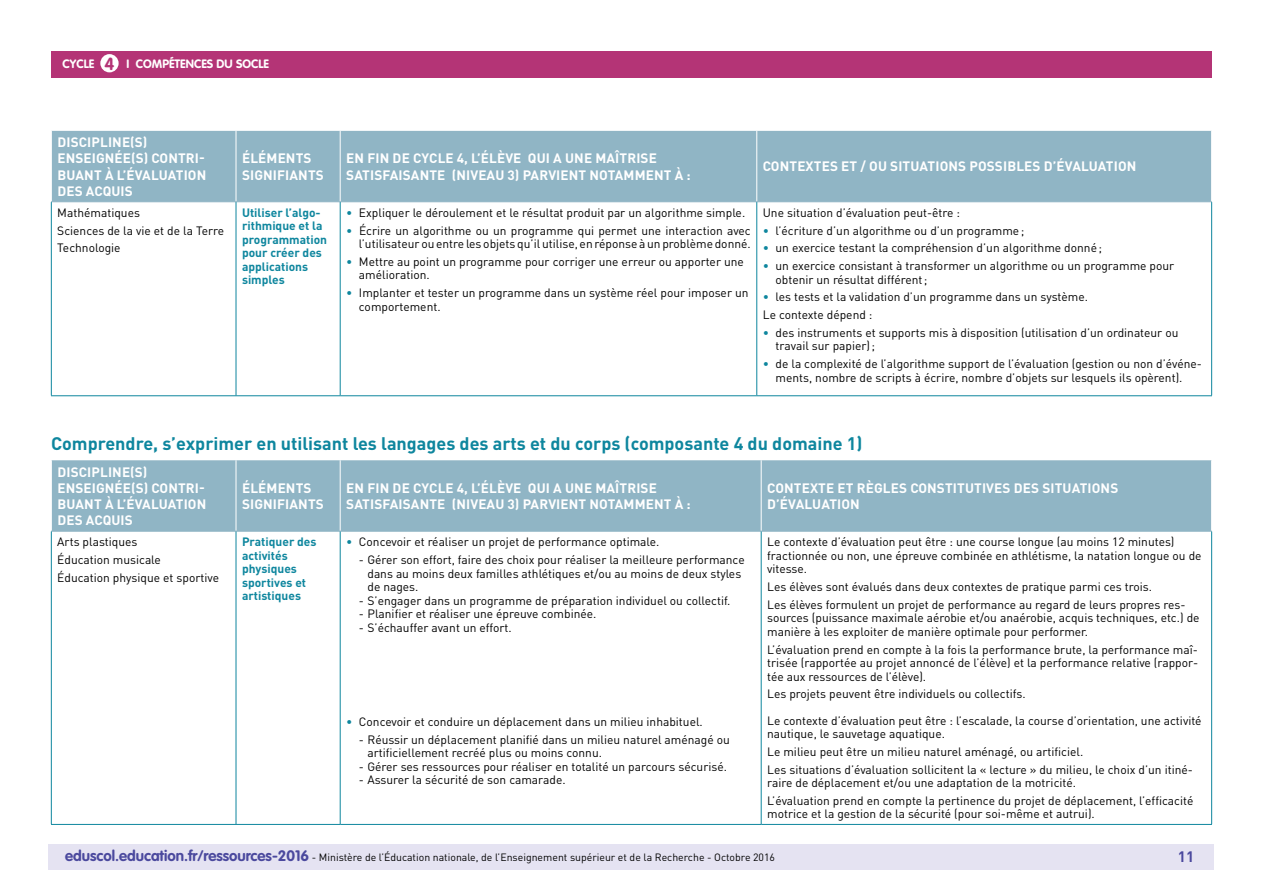
<style>
.page{position:relative;width:1263px;height:893px;background:#fff}
.page>*{position:absolute;margin:0;border:0;box-sizing:border-box;transform-origin:0 0}
._04_Titre_de_niveau{font:700 18px "DIN Pro";color:#0e869e}
.t1{font:700 17.25px "VAG Rounded Std";color:#b43476}
.t2{font:700 15px "DIN Pro";color:#4b499e}
.Titre_têtière_tablea{font:700 13.5px/16.2px "DIN Pro";letter-spacing:.01em;color:#fff}
.Texte_courant_tablea{font:12px/13.5px "DIN Pro";color:#000}
.Texte_gras_bleu{font:700 12px/13.5px "DIN Pro";color:#0e869e}
.Texte_gras_noir{font:12px "DIN Pro";color:#000}
.t3{font:700 12px "VAG Rounded Std";color:#fff}
.t4{font:10.5px "DIN Pro";color:#000}
.s1{color:#0e869e}
.s2{font-family:"VAG Rounded Std";font-weight:700;font-size:15px;color:#4b499e}
</style>
<div class="page">
<div style="left:49px;top:844px;width:1165px;height:26px;background:#e5e3f2"></div>
<div style="left:51px;top:51px;width:1161px;height:27px;background:#b43476"></div>
<div style="left:100px;top:54px;width:19px;height:18px;background:#fff;border-radius:50%"></div>
<div style="left:52px;top:131px;width:1159px;height:70px;background:#90b5c5"></div>
<hr style="left:236px;top:131px;width:1px;height:70px;background:#fff">
<hr style="left:340px;top:131px;width:1px;height:70px;background:#fff">
<hr style="left:756px;top:131px;width:1px;height:70px;background:#fff">
<hr style="left:51px;top:201px;width:185px;height:1px;background:#90b5c5">
<hr style="left:236px;top:201px;width:104px;height:1px;background:#90b5c5">
<hr style="left:340px;top:201px;width:417px;height:1px;background:#90b5c5">
<hr style="left:757px;top:201px;width:455px;height:1px;background:#90b5c5">
<hr style="left:51px;top:202px;width:1px;height:193px;background:#0e869e">
<hr style="left:236px;top:202px;width:1px;height:193px;background:#0e869e">
<hr style="left:340px;top:202px;width:1px;height:193px;background:#0e869e">
<hr style="left:756px;top:202px;width:1px;height:193px;background:#0e869e">
<hr style="left:1211px;top:202px;width:1px;height:193px;background:#0e869e">
<hr style="left:51px;top:395px;width:185px;height:1px;background:#0e869e">
<hr style="left:236px;top:395px;width:104px;height:1px;background:#0e869e">
<hr style="left:340px;top:395px;width:417px;height:1px;background:#0e869e">
<hr style="left:757px;top:395px;width:455px;height:1px;background:#0e869e">
<div style="left:52px;top:460px;width:1159px;height:71px;background:#90b5c5"></div>
<hr style="left:236px;top:460px;width:1px;height:71px;background:#fff">
<hr style="left:340px;top:460px;width:1px;height:71px;background:#fff">
<hr style="left:761px;top:460px;width:1px;height:71px;background:#fff">
<hr style="left:51px;top:531px;width:185px;height:1px;background:#90b5c5">
<hr style="left:236px;top:531px;width:104px;height:1px;background:#90b5c5">
<hr style="left:340px;top:531px;width:421px;height:1px;background:#90b5c5">
<hr style="left:761px;top:531px;width:451px;height:1px;background:#90b5c5">
<hr style="left:51px;top:531px;width:1px;height:293px;background:#0e869e">
<hr style="left:236px;top:531px;width:1px;height:293px;background:#0e869e">
<hr style="left:340px;top:531px;width:1px;height:293px;background:#0e869e">
<hr style="left:761px;top:531px;width:1px;height:293px;background:#0e869e">
<hr style="left:1211px;top:531px;width:1px;height:293px;background:#0e869e">
<hr style="left:51px;top:824px;width:185px;height:1px;background:#0e869e">
<hr style="left:236px;top:824px;width:104px;height:1px;background:#0e869e">
<hr style="left:340px;top:824px;width:421px;height:1px;background:#0e869e">
<hr style="left:761px;top:824px;width:451px;height:1px;background:#0e869e">
<p class="t3" style="left:63px;top:57px;width:33px">CYCLE</p>
<p class="t3" style="left:127px;top:57px;width:144px">I COMPÉTENCES DU SOCLE</p>
<h2 class="t1" style="left:105px;top:53px;width:11px">4</h2>
<p class="Titre_têtière_tablea" style="left:57px;top:134px;width:150px">DISCIPLINE(S)<br>ENSEIGNÉE(S) CONTRI-<br>BUANT À L’ÉVALUATION<br>DES ACQUIS</p>
<p class="Texte_courant_tablea" style="left:57px;top:206px;width:84px">Mathématiques</p>
<p class="Texte_courant_tablea" style="left:57px;top:223px;width:168px">Sciences de la vie et de la Terre</p>
<p class="Texte_courant_tablea" style="left:57px;top:241px;width:65px">Technologie</p>
<p class="Titre_têtière_tablea" style="left:242px;top:150px;width:83px">ÉLÉMENTS<br>SIGNIFIANTS</p>
<p class="Titre_têtière_tablea" style="left:346px;top:150px;width:346px">EN FIN DE CYCLE 4, L’ÉLÈVE QUI A UNE MAÎTRISE<br>SATISFAISANTE (NIVEAU 3) PARVIENT NOTAMMENT À :</p>
<p class="Titre_têtière_tablea" style="left:763px;top:158px;width:375px">CONTEXTES ET / OU SITUATIONS POSSIBLES D’ÉVALUATION</p>
<p class="Texte_gras_bleu" style="left:242px;top:205px;width:87px">Utiliser l’algo&shy;rithmique et la programmation pour créer des applications simples</p>
<p class="Texte_courant_tablea" style="left:346px;top:206px;width:401px"><span class="s1">•</span> Expliquer le déroulement et le résultat produit par un algorithme simple.</p>
<p class="Texte_courant_tablea" style="left:346px;top:223px;width:406px;text-align:right"><span class="s1">•</span> Écrire un algorithme ou un programme qui permet une interaction avec l’utilisateur ou entre les objets qu’il utilise, en réponse à un problème donné.</p>
<p class="Texte_courant_tablea" style="left:359px;top:255px;width:386px;text-indent:-13px"><span class="s1">•</span> Mettre au point un programme pour corriger une erreur ou apporter une amélioration.</p>
<p class="Texte_courant_tablea" style="left:359px;top:286px;width:391px;text-indent:-13px"><span class="s1">•</span> Implanter et tester un programme dans un système réel pour imposer un comportement.</p>
<p class="Texte_gras_noir" style="left:763px;top:205px;width:199px">Une situation d’évaluation peut-être :</p>
<p class="Texte_courant_tablea" style="left:763px;top:223px;width:263px"><span class="s1">•</span> l’écriture d’un algorithme ou d’un programme;</p>
<p class="Texte_courant_tablea" style="left:763px;top:241px;width:341px"><span class="s1">•</span> un exercice testant la compréhension d’un algorithme donné;</p>
<p class="Texte_courant_tablea" style="left:775px;top:259px;width:400px;text-indent:-13px"><span class="s1">•</span> un exercice consistant à transformer un algorithme ou un programme pour obtenir un résultat différent;</p>
<p class="Texte_courant_tablea" style="left:763px;top:290px;width:327px"><span class="s1">•</span> les tests et la validation d’un programme dans un système.</p>
<p class="Texte_courant_tablea" style="left:763px;top:308px;width:111px">Le contexte dépend :</p>
<p class="Texte_courant_tablea" style="left:775px;top:326px;width:404px;text-indent:-13px"><span class="s1">•</span> des instruments et supports mis à disposition (utilisation d’un ordinateur ou travail sur papier);</p>
<p class="Texte_courant_tablea" style="left:763px;top:357px;width:441px;text-align:center"><span class="s1">•</span> de la complexité de l’algorithme support de l’évaluation (gestion ou non d’événe&shy;ments, nombre de scripts à écrire, nombre d’objets sur lesquels ils opèrent).</p>
<p class="_04_Titre_de_niveau" style="left:51px;top:432px;width:813px">Comprendre, s’exprimer en utilisant les langages des arts et du corps (composante 4 du domaine 1)</p>
<p class="Titre_têtière_tablea" style="left:57px;top:463px;width:150px">DISCIPLINE(S)<br>ENSEIGNÉE(S) CONTRI-<br>BUANT À L’ÉVALUATION<br>DES ACQUIS</p>
<p class="Titre_têtière_tablea" style="left:242px;top:479px;width:83px">ÉLÉMENTS<br>SIGNIFIANTS</p>
<p class="Titre_têtière_tablea" style="left:346px;top:479px;width:346px">EN FIN DE CYCLE 4, L’ÉLÈVE QUI A UNE MAÎTRISE<br>SATISFAISANTE (NIVEAU 3) PARVIENT NOTAMMENT À :</p>
<p class="Titre_têtière_tablea" style="left:767px;top:479px;width:353px">CONTEXTE ET RÈGLES CONSTITUTIVES DES SITUATIONS<br>D’ÉVALUATION</p>
<p class="Texte_courant_tablea" style="left:57px;top:535px;width:82px">Arts plastiques</p>
<p class="Texte_courant_tablea" style="left:57px;top:553px;width:105px">Éducation musicale</p>
<p class="Texte_courant_tablea" style="left:57px;top:571px;width:163px">Éducation physique et sportive</p>
<p class="Texte_gras_bleu" style="left:242px;top:535px;width:76px">Pratiquer des activités</p>
<p class="Texte_gras_bleu" style="left:242px;top:562px;width:66px">physiques sportives et artistiques</p>
<p class="Texte_courant_tablea" style="left:346px;top:535px;width:315px"><span class="s1">•</span> Concevoir et réaliser un projet de performance optimale.</p>
<p class="Texte_courant_tablea" style="left:367px;top:553px;width:379px;text-indent:-9px">- Gérer son effort, faire des choix pour réaliser la meilleure performance dans au moins deux familles athlétiques et/ou au moins de deux styles de nages.</p>
<p class="Texte_courant_tablea" style="left:359px;top:593px;width:373px">- S’engager dans un programme de préparation individuel ou collectif.</p>
<p class="Texte_courant_tablea" style="left:359px;top:607px;width:239px">- Planifier et réaliser une épreuve combinée.</p>
<p class="Texte_courant_tablea" style="left:359px;top:620px;width:154px">- S’échauffer avant un effort.</p>
<p class="Texte_courant_tablea" style="left:346px;top:715px;width:358px"><span class="s1">•</span> Concevoir et conduire un déplacement dans un milieu inhabituel.</p>
<p class="Texte_courant_tablea" style="left:367px;top:732px;width:364px;text-indent:-9px">- Réussir un déplacement planifié dans un milieu naturel aménagé ou artificiellement recréé plus ou moins connu.</p>
<p class="Texte_courant_tablea" style="left:359px;top:759px;width:369px">- Gérer ses ressources pour réaliser en totalité un parcours sécurisé.</p>
<p class="Texte_courant_tablea" style="left:359px;top:773px;width:208px">- Assurer la sécurité de son camarade.</p>
<p class="Texte_courant_tablea" style="left:767px;top:535px;width:436px">Le contexte d’évaluation peut être : une course longue (au moins 12 minutes) fractionnée ou non, une épreuve combinée en athlétisme, la natation longue ou de vitesse.</p>
<p class="Texte_courant_tablea" style="left:767px;top:580px;width:386px">Les élèves sont évalués dans deux contextes de pratique parmi ces trois.</p>
<p class="Texte_courant_tablea" style="left:767px;top:598px;width:434px">Les élèves formulent un projet de performance au regard de leurs propres res&shy;sources (puissance maximale aérobie et/ou anaérobie, acquis techniques, etc.) de manière à les exploiter de manière optimale pour performer.</p>
<p class="Texte_courant_tablea" style="left:767px;top:642px;width:433px;text-align:justify">L’évaluation prend en compte à la fois la performance brute, la performance maî&shy;trisée (rapportée au projet annoncé de l’élève) et la performance relative (rappor&shy;tée aux ressources de l’élève).</p>
<p class="Texte_courant_tablea" style="left:767px;top:687px;width:260px">Les projets peuvent être individuels ou collectifs.</p>
<p class="Texte_courant_tablea" style="left:767px;top:713px;width:436px">Le contexte d’évaluation peut être : l’escalade, la course d’orientation, une activité nautique, le sauvetage aquatique.</p>
<p class="Texte_courant_tablea" style="left:767px;top:745px;width:318px">Le milieu peut être un milieu naturel aménagé, ou artificiel.</p>
<p class="Texte_courant_tablea" style="left:767px;top:762px;width:427px">Les situations d’évaluation sollicitent la « lecture » du milieu, le choix d’un itiné&shy;raire de déplacement et/ou une adaptation de la motricité.</p>
<p class="Texte_courant_tablea" style="left:767px;top:794px;width:428px">L’évaluation prend en compte la pertinence du projet de déplacement, l’efficacité motrice et la gestion de la sécurité (pour soi-même et autrui).</p>
<p class="t4" style="left:65px;top:850px;width:711px"><span class="s2">eduscol.education.fr/ressources-2016</span> - Ministère de l’Éducation nationale, de l’Enseignement supérieur et de la Recherche - Octobre 2016</p>
<p class="t2" style="left:1178px;top:846px;width:18px">11</p>
</div>
